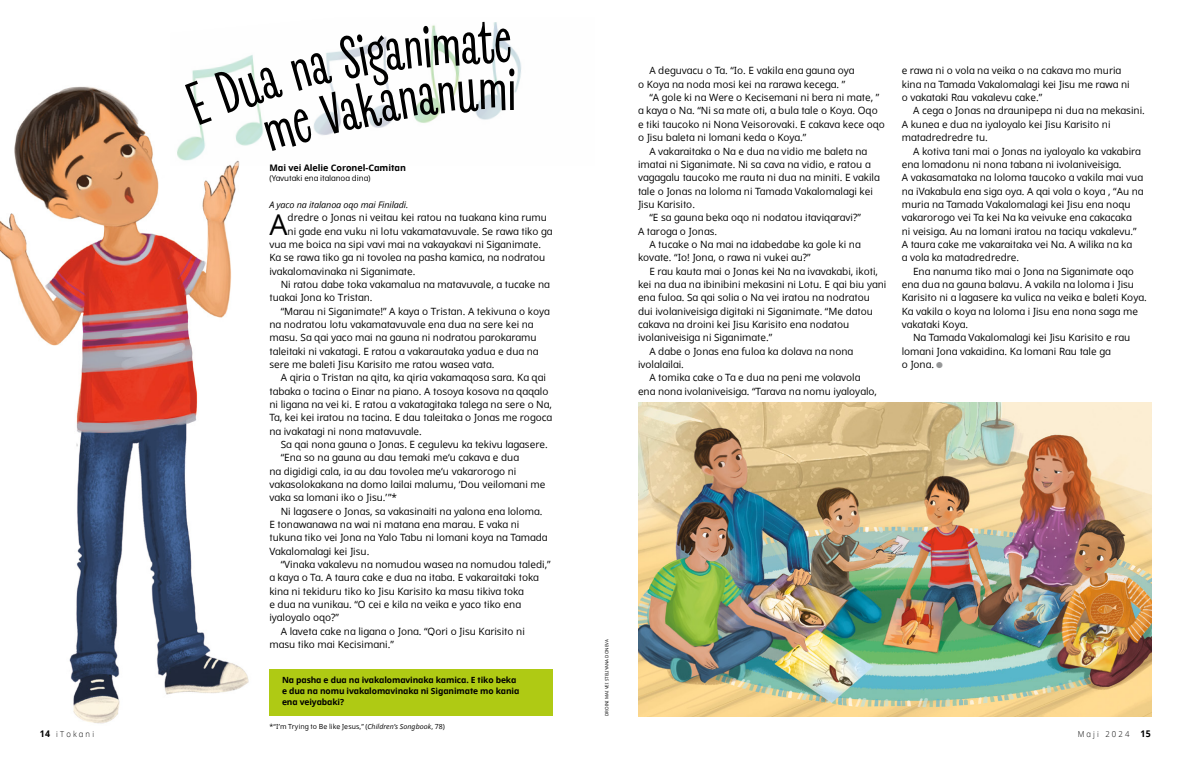
<style>
.page{position:relative;width:1191px;height:774px;background:#fff}
.page>*{position:absolute;margin:0;border:0;box-sizing:border-box;transform-origin:0 0}
.h1_REVLA_title{font:58.2px "Revla Sans";color:#000}
.p1_first{font:28.7px "Dots Solidlds Lat";color:#000}
.p1{font:10px/13.3px "Dots Solidlds Lat";color:#000}
.p1_first-2{font:10px "Dots Solidlds Lat";color:#000}
.p1_bio{font:italic 9px "Dots Solidlds Lat";letter-spacing:-.01em;color:#000}
.p1_author-name{font:700 9px "Dots Solidlds Lat";letter-spacing:-.005em;color:#000}
.p1_aside_info_first__regular{font:700 8.5px/11px "Dots Solidlds Lat";letter-spacing:-.01em;color:#000}
.t1{font:300 8.2px "Dots Solidlds Lat";letter-spacing:.28em;color:#000;scale:.95 1}
.p1_author-role{font:8px "Dots Solidlds Lat";letter-spacing:-.005em;color:#000}
.p1_note_symbol-1_only{font:7px "Dots Solidlds Lat";letter-spacing:.01em;color:#000}
.p1_figure_image_credit_first{font:4.5px "Dots Solidlds Lat";color:#000}
.s1{font-family:"Ding P Ilds Dpi";font-size:8.5px;color:#969798}
.s2{font-style:italic}
.s3{font-weight:700;font-size:9.2px}
</style>
<div class="page">
<img style="left:0;top:86px;width:283px;height:638px">
<img style="left:638px;top:403px;width:513px;height:313px">
<img style="left:170px;top:48px;width:352px;height:118px">
<div style="left:269px;top:669px;width:284px;height:46px;background:#afca14"></div>
<svg style="left:185px;top:22px;width:327px;height:131px"></svg>
<p class="h1_REVLA_title" style="left:507px;top:55px;width:11px">i</p>
<p class="p1_author-name" style="left:269px;top:161px;width:138px">Mai vei Alelie Coronel-Camitan</p>
<p class="p1_author-role" style="left:269px;top:173px;width:103px">(Yavutaki ena italanoa dina)</p>
<p class="p1_bio" style="left:269px;top:198px;width:141px">A yaco na italanoa oqo mai Finiladi.</p>
<p class="p1_first" style="left:269px;top:203px;width:20px">A</p>
<p class="p1_first-2" style="left:287px;top:210px;width:261px">dredre o Jonas ni veitau kei ratou na tuakana kina rumu</p>
<p class="p1_first-2" style="left:287px;top:224px;width:266px">ni gade ena vuku ni lotu vakamatavuvale. Se rawa tiko ga</p>
<p class="p1_first-2" style="left:269px;top:237px;width:273px">vua me boica na sipi vavi mai na vakayakavi ni Siganimate.</p>
<p class="p1_first-2" style="left:269px;top:250px;width:277px">Ka se rawa tiko ga ni tovolea na pasha kamica, na nodratou</p>
<p class="p1_first-2" style="left:269px;top:264px;width:147px">ivakalomavinaka ni Siganimate.</p>
<p class="p1" style="left:269px;top:278px;width:282px;text-indent:11px">Ni ratou dabe toka vakamalua na matavuvale, a tucake na tuakai Jona ko Tristan.</p>
<p class="p1" style="left:269px;top:304px;width:282px;text-indent:11px">“Marau ni Siganimate!” A kaya o Tristan. A tekivuna o koya na nodratou lotu vakamatavuvale ena dua na sere kei na masu. Sa qai yaco mai na gauna ni nodratou parokaramu taleitaki ni vakatagi. E ratou a vakarautaka yadua e dua na sere me baleti Jisu Karisito me ratou wasea vata.</p>
<p class="p1" style="left:269px;top:371px;width:284px;text-indent:11px">A qiria o Tristan na qita, ka qiria vakamaqosa sara. Ka qai tabaka o tacina o Einar na piano. A tosoya kosova na qaqalo ni ligana na vei ki. E ratou a vakatagitaka talega na sere o Na, Ta, kei kei iratou na tacina. E dau taleitaka o Jonas me rogoca na ivakatagi ni nona matavuvale.</p>
<p class="p1" style="left:281px;top:438px;width:268px">Sa qai nona gauna o Jonas. E cegulevu ka tekivu lagasere.</p>
<p class="p1" style="left:269px;top:451px;width:277px;text-indent:11px">“Ena so na gauna au dau temaki me‘u cakava e dua<br>na digidigi cala, ia au dau tovolea me‘u vakarorogo ni vakasolokakana na domo lailai malumu, ‘Dou veilomani me vaka sa lomani iko o Jisu.’”*</p>
<p class="p1" style="left:269px;top:504px;width:280px;text-indent:11px">Ni lagasere o Jonas, sa vakasinaiti na yalona ena loloma.<br>E tonawanawa na wai ni matana ena marau. E vaka ni tukuna tiko vei Jona na Yalo Tabu ni lomani koya na Tamada Vakalomalagi kei Jisu.</p>
<p class="p1" style="left:269px;top:558px;width:283px;text-indent:11px">“Vinaka vakalevu na nomudou wasea na nomudou taledi,” a kaya o Ta. A taura cake e dua na itaba. E vakaraitaki toka kina ni tekiduru tiko ko Jisu Karisito ka masu tikiva toka<br>e dua na vunikau. “O cei e kila na veika e yaco tiko ena iyaloyalo oqo?”</p>
<p class="p1" style="left:269px;top:624px;width:257px;text-indent:11px">A laveta cake na ligana o Jona. “Qori o Jisu Karisito ni masu tiko mai Kecisimani.”</p>
<p class="p1_aside_info_first__regular" style="left:282px;top:675px;width:239px">Na pasha e dua na ivakalomavinaka kamica. E tiko beka e dua na nomu ivakalomavinaka ni Siganimate mo kania ena veiyabaki?</p>
<p class="p1" style="left:638px;top:64px;width:218px;text-indent:11px">A deguvacu o Ta. “Io. E vakila ena gauna oya o Koya na noda mosi kei na rarawa kecega. ”</p>
<p class="p1" style="left:638px;top:91px;width:248px;text-indent:11px">“A gole ki na Were o Kecisemani ni bera ni mate, ” a kaya o Na. “Ni sa mate oti, a bula tale o Koya. Oqo e tiki taucoko ni Nona Veisorovaki. E cakava kece oqo o Jisu baleta ni lomani keda o Koya.”</p>
<p class="p1" style="left:638px;top:144px;width:243px;text-indent:11px">A vakaraitaka o Na e dua na vidio me baleta na imatai ni Siganimate. Ni sa cava na vidio, e ratou a vagagalu taucoko me rauta ni dua na miniti. E vakila tale o Jonas na loloma ni Tamada Vakalomalagi kei Jisu Karisito.</p>
<p class="p1" style="left:638px;top:211px;width:224px;text-indent:11px">“E sa gauna beka oqo ni nodatou itaviqaravi?”<br>A taroga o Jonas.</p>
<p class="p1" style="left:638px;top:238px;width:224px;text-indent:11px">A tucake o Na mai na idabedabe ka gole ki na kovate. “Io! Jona, o rawa ni vukei au?”</p>
<p class="p1" style="left:638px;top:264px;width:250px;text-indent:11px">E rau kauta mai o Jonas kei Na na ivavakabi, ikoti, kei na dua na ibinibini mekasini ni Lotu. E qai biu yani ena fuloa. Sa qai solia o Na vei iratou na nodratou dui ivolaniveisiga digitaki ni Siganimate. “Me datou cakava na droini kei Jisu Karisito ena nodatou ivolaniveisiga ni Siganimate.”</p>
<p class="p1" style="left:638px;top:344px;width:217px;text-indent:11px">A dabe o Jonas ena fuloa ka dolava na nona ivolalailai.</p>
<p class="p1" style="left:638px;top:371px;width:240px;text-align:center">A tomika cake o Ta e dua na peni me volavola<br>ena nona ivolaniveisiga. “Tarava na nomu iyaloyalo,</p>
<p class="p1" style="left:901px;top:64px;width:229px">e rawa ni o vola na veika o na cakava mo muria kina na Tamada Vakalomalagi kei Jisu me rawa ni o vakataki Rau vakalevu cake.”</p>
<p class="p1" style="left:901px;top:104px;width:245px;text-indent:11px">A cega o Jonas na draunipepa ni dua na mekasini.<br>A kunea e dua na iyaloyalo kei Jisu Karisito ni matadredredre tu.</p>
<p class="p1" style="left:901px;top:144px;width:243px;text-indent:11px">A kotiva tani mai o Jonas na iyaloyalo ka vakabira ena lomadonu ni nona tabana ni ivolaniveisiga.<br>A vakasamataka na loloma taucoko a vakila mai vua na iVakabula ena siga oya. A qai vola o koya , “Au na muria na Tamada Vakalomalagi kei Jisu ena noqu vakarorogo vei Ta kei Na ka veivuke ena cakacaka<br>ni veisiga. Au na lomani iratou na taciqu vakalevu.” A taura cake me vakaraitaka vei Na. A wilika na ka<br>a vola ka matadredredre.</p>
<p class="p1" style="left:901px;top:264px;width:246px;text-indent:11px">Ena nanuma tiko mai o Jona na Siganimate oqo ena dua na gauna balavu. A vakila na loloma i Jisu Karisito ni a lagasere ka vulica na veika e baleti Koya.<br>Ka vakila o koya na loloma i Jisu ena nona saga me vakataki Koya.</p>
<p class="p1" style="left:901px;top:331px;width:230px;text-indent:11px">Na Tamada Vakalomalagi kei Jisu Karisito e rau lomani Jona vakaidina. Ka lomani Rau tale ga<br>o Jona. <span class="s1">●</span></p>
<p class="p1_figure_image_credit_first" style="left:603px;top:716px;width:78px;rotate:-90deg">DROINI MAI VEI STELIYANA DONEVA</p>
<p class="p1_note_symbol-1_only" style="left:269px;top:721px;width:177px">*“I’m Trying to Be like Jesus,” (<span class="s2">Children’s Songbook</span>, 78)</p>
<p class="t1" style="left:40px;top:728px;width:59px"><span class="s3">14</span> iTokani</p>
<p class="t1" style="left:1077px;top:728px;width:79px">Maji 2024 <span class="s3">15</span></p>
</div>
